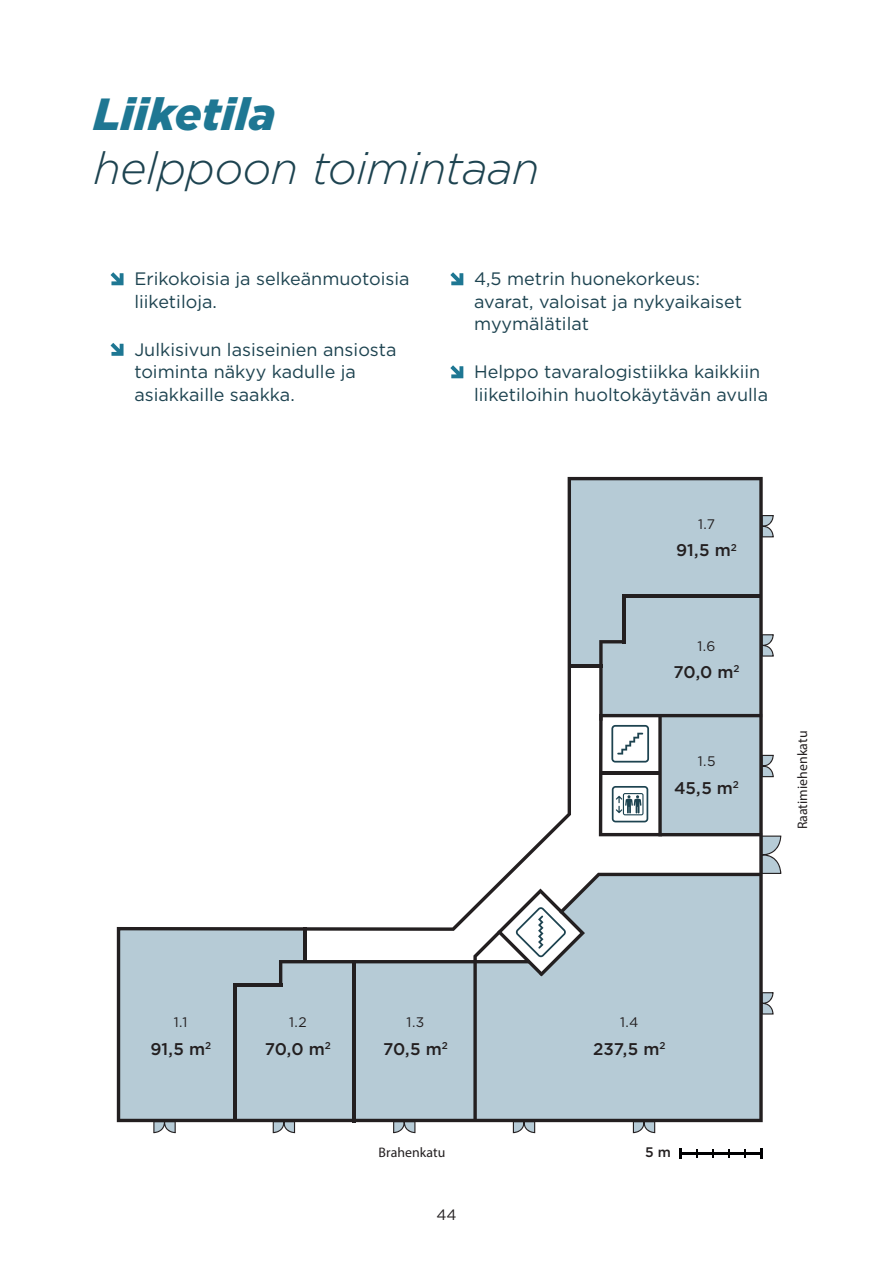
<style>
.page{position:relative;width:893px;height:1263px;background:#fff}
.page>*{position:absolute;margin:0;border:0;box-sizing:border-box;transform-origin:0 0}
.t1{font:italic 300 45px "Gotham";letter-spacing:-.015em;color:#1d4350}
.t2{font:italic 900 45px "Gotham";letter-spacing:.005em;color:#1e7793}
.t3{font:18px/22.5px "Gotham";color:#1d4350}
.t4{font:500 16.95px "Gotham";letter-spacing:-.01em;color:#231f20}
.t5{font:15px "Gotham";color:#231f20}
.t6{font:13.8px "Myriad Pro";color:#231f20}
.t7{font:13.8px "Gotham";color:#231f20}
.t8{font:500 13.8px "Gotham";color:#231f20}
</style>
<div class="page">
<svg style="left:153px;top:1122px;width:23px;height:11px"></svg>
<svg style="left:763px;top:515px;width:11px;height:22px"></svg>
<svg style="left:117px;top:477px;width:646px;height:645px"></svg>
<hr style="left:233px;top:983px;width:3px;height:139px;background:#231f20">
<hr style="left:622px;top:594px;width:140px;height:3px;background:#231f20">
<svg style="left:273px;top:634px;width:508px;height:499px"></svg>
<hr style="left:622px;top:595px;width:3px;height:48px;background:#231f20">
<hr style="left:303px;top:927px;width:3px;height:36px;background:#231f20">
<hr style="left:233px;top:983px;width:49px;height:3px;background:#231f20">
<hr style="left:568px;top:664px;width:34px;height:3px;background:#231f20">
<hr style="left:681px;top:1153px;width:80px;height:2px;background:#000001">
<svg style="left:680px;top:1148px;width:2px;height:11px"></svg>
<svg style="left:744px;top:1149px;width:2px;height:9px"></svg>
<svg style="left:760px;top:1148px;width:2px;height:11px"></svg>
<svg style="left:111px;top:272px;width:13px;height:13px"></svg>
<svg style="left:111px;top:343px;width:13px;height:13px"></svg>
<svg style="left:450px;top:272px;width:13px;height:13px"></svg>
<svg style="left:450px;top:365px;width:13px;height:13px"></svg>
<h1 class="t2" style="left:94px;top:83px;width:184px">Liiketila</h1>
<h1 class="t1" style="left:94px;top:139px;width:448px">helppoon toimintaan</h1>
<p class="t3" style="left:134px;top:267px;width:277px">Erikokoisia ja selkeänmuotoisia liiketiloja.</p>
<p class="t3" style="left:134px;top:338px;width:264px">Julkisivun lasiseinien ansiosta toiminta näkyy kadulle ja asiakkaille saakka.</p>
<p class="t3" style="left:474px;top:267px;width:269px">4,5 metrin huonekorkeus: avarat, valoisat ja nykyaikaiset myymälätilat</p>
<p class="t3" style="left:474px;top:360px;width:295px">Helppo tavaralogistiikka kaikkiin liiketiloihin huoltokäytävän avulla</p>
<p class="t7" style="left:698px;top:515px;width:18px">1.7</p>
<p class="t4" style="left:676px;top:539px;width:62px">91,5 m<sup>2</sup></p>
<p class="t7" style="left:698px;top:637px;width:20px">1.6</p>
<p class="t4" style="left:674px;top:661px;width:67px">70,0 m<sup>2</sup></p>
<p class="t7" style="left:698px;top:753px;width:19px">1.5</p>
<p class="t4" style="left:674px;top:776px;width:66px">45,5 m<sup>2</sup></p>
<p class="t6" style="left:794px;top:829px;width:100px;rotate:-90deg">Raatimiehenkatu</p>
<p class="t7" style="left:174px;top:1013px;width:15px">1.1</p>
<p class="t4" style="left:150px;top:1037px;width:62px">91,5 m<sup>2</sup></p>
<p class="t7" style="left:289px;top:1013px;width:19px">1.2</p>
<p class="t4" style="left:265px;top:1037px;width:67px">70,0 m<sup>2</sup></p>
<p class="t7" style="left:407px;top:1013px;width:19px">1.3</p>
<p class="t4" style="left:383px;top:1037px;width:66px">70,5 m<sup>2</sup></p>
<p class="t7" style="left:620px;top:1013px;width:20px">1.4</p>
<p class="t4" style="left:593px;top:1037px;width:74px">237,5 m<sup>2</sup></p>
<p class="t6" style="left:379px;top:1144px;width:68px">Brahenkatu</p>
<p class="t8" style="left:645px;top:1143px;width:27px">5 m</p>
<p class="t5" style="left:436px;top:1205px;width:22px">44</p>
</div>
